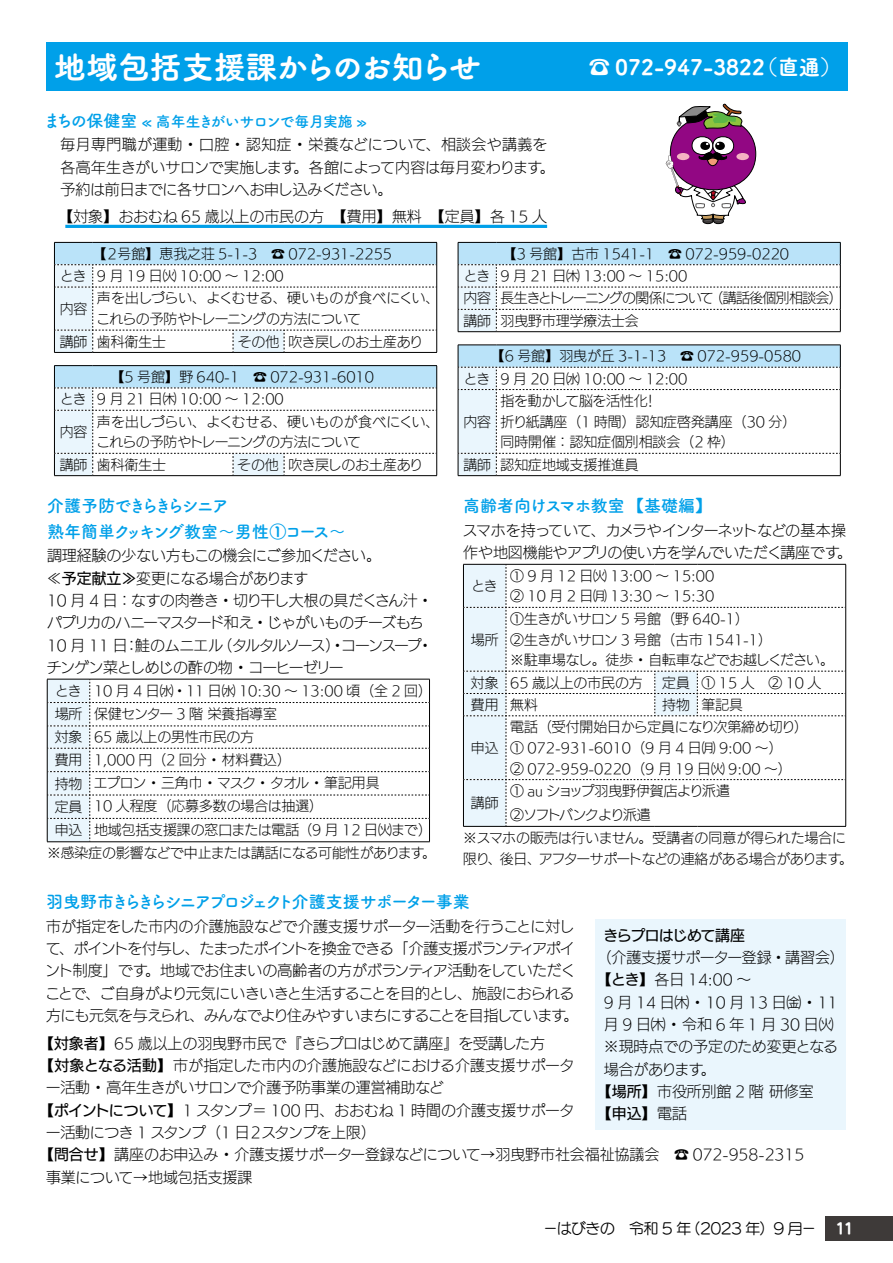
<style>
.page{position:relative;width:893px;height:1263px;background:#fff}
.page>*{position:absolute;margin:0;border:0;box-sizing:border-box;transform-origin:0 0}
.t1{font:31.95px "Tsuku A Rd Gothic Std E";color:#fff}
.t2{font:21.3px "Tsuku A Rd Gothic Std E";color:#fff}
.t3{font:16.95px/25.5px "Tsuku A Rd Gothic Std B";letter-spacing:-.095em;color:#00a0e9}
.t4{font:16.95px "Tsuku A Rd Gothic Std B";letter-spacing:-.13em;color:#00a0e9}
.t5{font:16.95px "Tsuku A Rd Gothic Std B";color:#00a0e9}
.t6{font:14.85px/22.4px "UD Kakugo Large Pro L";letter-spacing:-.01em;color:#000}
.t7{font:14.85px/22.4px "UD Kakugo Large Pro L";letter-spacing:-.03em;color:#000}
.t8{font:14.85px "UD Kakugo Large Pro L";letter-spacing:.02em;color:#000}
.t9{font:14.85px "UD Kakugo Large Pro L";letter-spacing:-.05em;color:#000}
.t10{font:14.85px "UD Marugo Large Pr 6 M";letter-spacing:-.035em;color:#000}
.t11{font:14.85px "Tsuku A Rd Gothic Std B";letter-spacing:-.03em;color:#00a0e9}
.t12{font:14.85px "UD Kakugo Large Pro M";letter-spacing:-.05em;color:#000}
.t13{font:14.85px "UD Kakugo Large Pro L";letter-spacing:.25em;color:#000}
.t14{font:14.85px "UD Kakugo Large Pro L";letter-spacing:-.04em;color:#000}
.t15{font:13.8px/20.7px "UD Kakugo Large Pro L";color:#000}
.t16{font:13.8px/24.5px "UD Kakugo Large Pro L";letter-spacing:-.065em;color:#000}
.t17{font:13.8px "UD Kakugo Large Pro L";letter-spacing:-.04em;color:#000}
.s1{font-size:16.95px}
.s2{font-family:"UD Kakugo Large Pro M"}
.s3{font-family:"UD Kakugo Large Pro L"}
.s4{font-family:"UD Marugo Large Pr 6 B";color:#fff}
</style>
<div class="page">
<div style="left:825px;top:1216px;width:68px;height:25px;background:#3e3a39"></div>
<svg style="left:463px;top:564px;width:383px;height:262px"></svg>
<hr style="left:463px;top:716px;width:1px;height:64px;background:#000">
<hr style="left:845px;top:716px;width:1px;height:64px;background:#000">
<hr style="left:463px;top:780px;width:1px;height:46px;background:#000">
<hr style="left:845px;top:780px;width:1px;height:46px;background:#000">
<hr style="left:463px;top:826px;width:43px;height:1px;background:#000">
<hr style="left:506px;top:826px;width:149px;height:1px;background:#000">
<hr style="left:655px;top:826px;width:42px;height:1px;background:#000">
<hr style="left:697px;top:826px;width:149px;height:1px;background:#000">
<svg style="left:47px;top:679px;width:383px;height:163px"></svg>
<div style="left:46px;top:42px;width:801px;height:49px;background:#00a0e9"></div>
<hr style="left:65px;top:225px;width:482px;height:3px;background:#00a0e9">
<hr style="left:54px;top:242px;width:39px;height:1px;background:#000">
<hr style="left:93px;top:242px;width:140px;height:1px;background:#000">
<hr style="left:233px;top:242px;width:51px;height:1px;background:#000">
<hr style="left:284px;top:242px;width:153px;height:1px;background:#000">
<hr style="left:54px;top:352px;width:39px;height:1px;background:#000">
<hr style="left:93px;top:352px;width:140px;height:1px;background:#000">
<hr style="left:233px;top:352px;width:51px;height:1px;background:#000">
<hr style="left:284px;top:352px;width:153px;height:1px;background:#000">
<svg style="left:54px;top:243px;width:383px;height:109px"></svg>
<hr style="left:458px;top:242px;width:38px;height:1px;background:#000">
<hr style="left:496px;top:242px;width:344px;height:1px;background:#000">
<svg style="left:458px;top:243px;width:383px;height:89px"></svg>
<hr style="left:54px;top:365px;width:39px;height:1px;background:#000">
<hr style="left:93px;top:365px;width:140px;height:1px;background:#000">
<hr style="left:233px;top:365px;width:51px;height:1px;background:#000">
<hr style="left:284px;top:365px;width:153px;height:1px;background:#000">
<svg style="left:54px;top:366px;width:383px;height:110px"></svg>
<hr style="left:233px;top:475px;width:51px;height:1px;background:#000">
<hr style="left:284px;top:475px;width:153px;height:1px;background:#000">
<svg style="left:458px;top:345px;width:383px;height:131px"></svg>
<hr style="left:458px;top:475px;width:38px;height:1px;background:#000">
<hr style="left:496px;top:475px;width:344px;height:1px;background:#000">
<svg style="left:666px;top:103px;width:90px;height:121px"></svg>
<div style="left:595px;top:919px;width:251px;height:210px;background:#eaf6fd"></div>
<h1 class="t1" style="left:54px;top:42px;width:428px">地域包括支援課からのお知らせ</h1>
<h2 class="t2" style="left:589px;top:50px;width:254px">☎ 072-947-3822（直通）</h2>
<p class="t11" style="left:43px;top:110px;width:325px"><span class="s1">まちの保健室</span> « 高年生きがいサロンで毎月実施 »</p>
<p class="t6" style="left:61px;top:133px;width:495px">毎月専門職が運動・口腔・認知症・栄養などについて、相談会や講義を各高年生きがいサロンで実施します。各館によって内容は毎月変わります。予約は前日までに各サロンへお申し込みください。</p>
<p class="t6" style="left:58px;top:205px;width:490px">【対象】おおむね 65 歳以上の市民の方　【費用】無料　【定員】各 15 人</p>
<p class="t15" style="left:60px;top:242px;width:333px;line-height:22.4px;text-indent:32px">【２号館】恵我之荘 5-1-3　☎ 072-931-2255とき 9 月 19 日㈫ 10:00 ～ 12:00</p>
<p class="t15" style="left:60px;top:298px;width:29px">内容</p>
<p class="t15" style="left:96px;top:287px;width:344px">声を出しづらい、よくむせる、硬いものが食べにくい、これらの予防やトレーニングの方法について</p>
<p class="t15" style="left:60px;top:330px;width:108px">講師 歯科衛生士</p>
<p class="t15" style="left:238px;top:330px;width:187px">その他 吹き戻しのお土産あり</p>
<p class="t15" style="left:463px;top:242px;width:381px;line-height:22.4px;text-indent:40px">【3 号館】古市 1541-1　☎ 072-959-0220<br>とき 9 月 21 日㈭ 13:00 ～ 15:00<br>内容 長生きとトレーニングの関係について（講話後個別相談会）講師 羽曳野市理学療法士会</p>
<p class="t15" style="left:464px;top:344px;width:339px;line-height:22.4px;text-indent:27px">【6 号館】羽曳が丘 3-1-13　☎ 072-959-0580とき 9 月 20 日㈬ 10:00 ～ 12:00</p>
<p class="t15" style="left:463px;top:411px;width:29px">内容</p>
<p class="t15" style="left:60px;top:365px;width:315px;line-height:22.4px;text-indent:51px">【5 号館】野 640-1　☎ 072-931-6010とき 9 月 21 日㈭ 10:00 ～ 12:00</p>
<p class="t15" style="left:60px;top:421px;width:29px">内容</p>
<p class="t15" style="left:96px;top:411px;width:344px">声を出しづらい、よくむせる、硬いものが食べにくい、これらの予防やトレーニングの方法について</p>
<p class="t15" style="left:60px;top:454px;width:108px">講師 歯科衛生士</p>
<p class="t15" style="left:237px;top:454px;width:187px">その他 吹き戻しのお土産あり</p>
<p class="t15" style="left:501px;top:390px;width:297px">指を動かして脳を活性化！<br>折り紙講座（1 時間）認知症啓発講座（30 分）同時開催：認知症個別相談会（2 枠）</p>
<p class="t15" style="left:463px;top:454px;width:177px">講師 認知症地域支援推進員</p>
<p class="t3" style="left:47px;top:492px;width:300px">介護予防できらきらシニア<br>熟年簡単クッキング教室～男性①コース～</p>
<p class="t7" style="left:47px;top:544px;width:387px">調理経験の少ない方もこの機会にご参加ください。<br>≪<span class="s2">予定献立≫</span>変更になる場合があります<br>10 月 4 日：なすの肉巻き・切り干し大根の具だくさん汁・パプリカのハニーマスタード和え・じゃがいものチーズもち<br>10 月 11 日：鮭のムニエル（タルタルソース）・コーンスープ・チンゲン菜としめじの酢の物・コーヒーゼリー</p>
<p class="t15" style="left:55px;top:679px;width:378px">とき 10 月 4 日㈬・11 日㈬ 10:30 ～ 13:00 頃（全 2 回）</p>
<p class="t15" style="left:55px;top:703px;width:224px">場所 保健センター 3 階 栄養指導室</p>
<p class="t15" style="left:55px;top:726px;width:201px">対象 65 歳以上の男性市民の方</p>
<p class="t15" style="left:55px;top:749px;width:238px">費用 1,000 円（2 回分・材料費込）</p>
<p class="t17" style="left:55px;top:772px;width:326px">持物 エプロン・三角巾・マスク・タオル・筆記用具</p>
<p class="t15" style="left:55px;top:795px;width:270px">定員 10 人程度（応募多数の場合は抽選）</p>
<p class="t15" style="left:55px;top:819px;width:379px">申込 地域包括支援課の窓口または電話（9 月 12 日㈫まで）</p>
<p class="t15" style="left:47px;top:842px;width:391px">※感染症の影響などで中止または講話になる可能性があります。</p>
<p class="t5" style="left:463px;top:493px;width:250px">高齢者向けスマホ教室【基礎編】</p>
<p class="t6" style="left:463px;top:518px;width:391px">スマホを持っていて、カメラやインターネットなどの基本操作や地図機能やアプリの使い方を学んでいただく講座です。</p>
<p class="t15" style="left:471px;top:575px;width:28px">とき</p>
<p class="t15" style="left:510px;top:565px;width:206px">① 9 月 12 日㈫ 13:00 ～ 15:00<br>② 10 月 2 日㈪ 13:30 ～ 15:30</p>
<p class="t15" style="left:471px;top:628px;width:29px">場所</p>
<p class="t15" style="left:510px;top:608px;width:325px">①生きがいサロン 5 号館（野 640-1）<br>②生きがいサロン 3 号館（古市 1541-1）<br>※駐車場なし。徒歩・自転車などでお越しください。</p>
<p class="t15" style="left:471px;top:672px;width:173px">対象 65 歳以上の市民の方</p>
<p class="t15" style="left:662px;top:672px;width:161px">定員 ① 15 人　② 10 人</p>
<p class="t15" style="left:471px;top:694px;width:68px">費用 無料</p>
<p class="t15" style="left:662px;top:694px;width:82px">持物 筆記具</p>
<p class="t15" style="left:471px;top:737px;width:29px">申込</p>
<p class="t15" style="left:510px;top:716px;width:299px">電話（受付開始日から定員になり次第締め切り）<br>① 072-931-6010（9 月 4 日㈪ 9:00 ～）<br>② 072-959-0220（9 月 19 日㈫ 9:00 ～）</p>
<p class="t16" style="left:510px;top:778px;width:221px">① au ショップ羽曳野伊賀店より派遣<br>②ソフトバンクより派遣</p>
<p class="t15" style="left:463px;top:827px;width:391px">※スマホの販売は行いません。受講者の同意が得られた場合に限り、後日、アフターサポートなどの連絡がある場合があります。</p>
<p class="t15" style="left:471px;top:792px;width:29px">講師</p>
<p class="t4" style="left:46px;top:888px;width:425px">羽曳野市きらきらシニアプロジェクト介護支援サポーター事業</p>
<p class="t6" style="left:45px;top:914px;width:535px">市が指定をした市内の介護施設などで介護支援サポーター活動を行うことに対して、ポイントを付与し、たまったポイントを換金できる「介護支援ボランティアポイント制度」です。地域でお住まいの高齢者の方がボランティア活動をしていただくことで、ご自身がより元気にいきいきと生活することを目的とし、施設におられる方にも元気を与えられ、みんなでより住みやすいまちにすることを目指しています。</p>
<p class="t6" style="left:39px;top:1031px;width:507px"><span class="s2">【対象者】</span>65 歳以上の羽曳野市民で『きらプロはじめて講座』を受講した方</p>
<p class="t8" style="left:39px;top:1053px;width:537px"><span class="s2">【対象となる活動】</span>市が指定した市内の介護施設などにおける介護支援サポータ</p>
<p class="t6" style="left:46px;top:1076px;width:399px">ー活動・高年生きがいサロンで介護予防事業の運営補助など</p>
<p class="t6" style="left:39px;top:1098px;width:537px"><span class="s2">【ポイントについて】</span>1 スタンプ＝ 100 円、おおむね 1 時間の介護支援サポータ</p>
<p class="t9" style="left:46px;top:1120px;width:332px">ー活動につき 1 スタンプ（1 日２スタンプを上限）</p>
<p class="t6" style="left:39px;top:1143px;width:767px"><span class="s2">【問合せ】</span>講座のお申込み・介護支援サポーター登録などについて→羽曳野市社会福祉協議会　☎ 072-958-2315</p>
<p class="t6" style="left:46px;top:1165px;width:208px">事業について→地域包括支援課</p>
<p class="t12" style="left:603px;top:923px;width:143px">きらプロはじめて講座</p>
<p class="t6" style="left:597px;top:946px;width:250px">（介護支援サポーター登録・講習会）</p>
<p class="t6" style="left:597px;top:968px;width:156px"><span class="s2">【とき】</span>各日 14:00 ～</p>
<p class="t6" style="left:604px;top:990px;width:235px">9 月 14 日㈭・10 月 13 日㈮・11</p>
<p class="t13" style="left:604px;top:1012px;width:231px">月9日㈭・令和6年1月30日㈫</p>
<p class="t6" style="left:604px;top:1035px;width:236px">※現時点での予定のため変更となる</p>
<p class="t14" style="left:604px;top:1057px;width:113px">場合があります。</p>
<p class="t6" style="left:597px;top:1080px;width:218px"><span class="s2">【場所】</span>市役所別館 2 階 研修室</p>
<p class="t12" style="left:597px;top:1101px;width:91px">【申込】<span class="s3">電話</span></p>
<p class="t10" style="left:543px;top:1221px;width:313px">−はびきの　令和 5 年（2023 年）9 月− <span class="s4">11</span></p>
</div>
